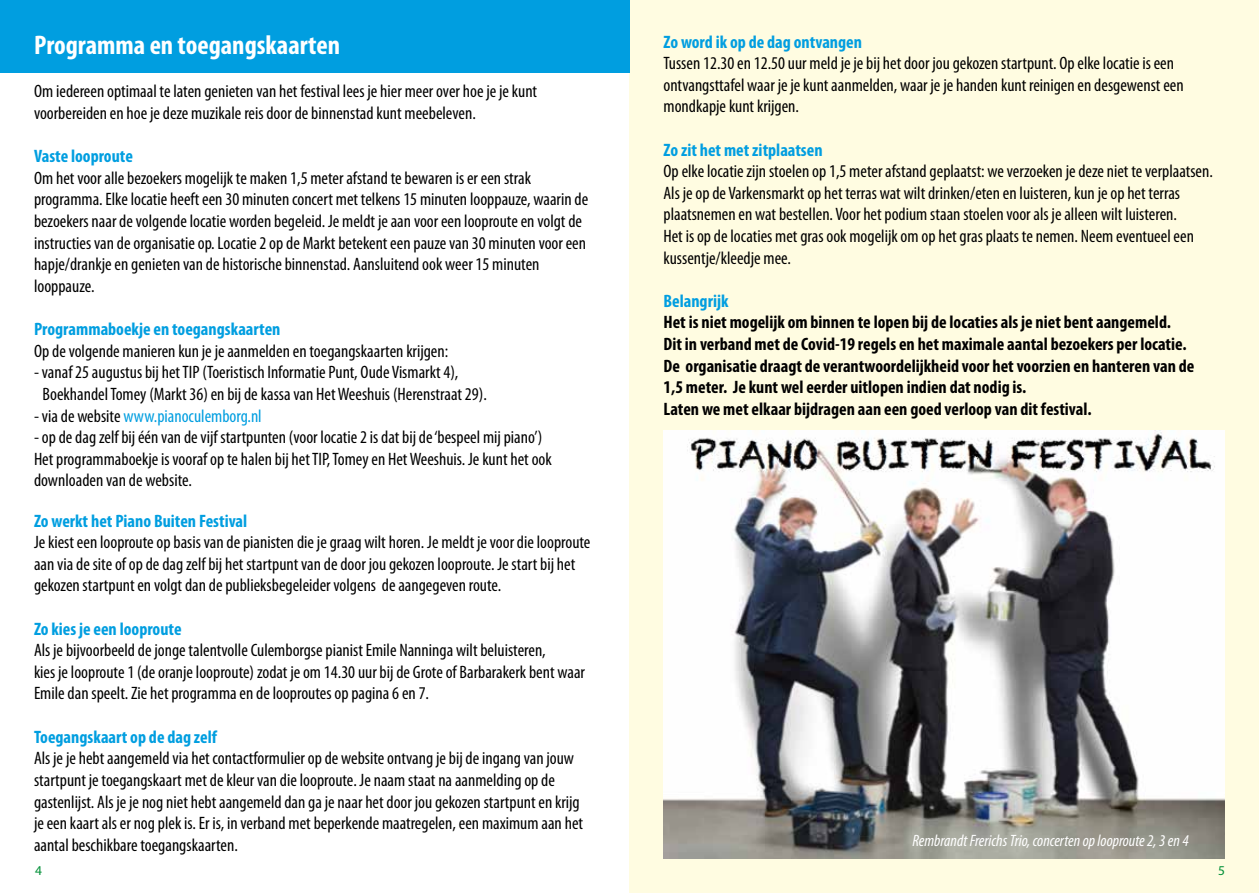
<style>
.page{position:relative;width:1259px;height:893px;background:#fff}
.page>*{position:absolute;margin:0;border:0;box-sizing:border-box;transform-origin:0 0}
.t1{font:700 condensed 27px "Myriad Pro";color:#fff}
.t2{font:condensed 18px/21.6px "Myriad Pro";color:#000}
.t3{font:700 condensed 18px/21.6px "Myriad Pro";color:#000}
.t4{font:700 condensed 18px "Myriad Pro";color:#009ee0}
.t5{font:condensed 18px "Myriad Pro";color:#009ee0}
.t6{font:italic condensed 16.5px "Myriad Pro";color:#fff}
.t7{font:13.5px "Myriad Pro";color:#009037}
.s1{color:#000}
</style>
<div class="page">
<div style="left:629px;top:0;width:630px;height:893px;background:#fffce1"></div>
<div style="left:0;top:0;width:629px;height:72px;background:#009ee0"></div>
<img style="left:663px;top:431px;width:562px;height:428px">
<h1 class="t1" style="left:34px;top:28px;width:308px">Programma en toegangskaarten</h1>
<p class="t2" style="left:34px;top:81px;width:504px">Om iedereen optimaal te laten genieten van het festival lees je hier meer over hoe je je kunt voorbereiden en hoe je deze muzikale reis door de binnenstad kunt meebeleven.</p>
<p class="t4" style="left:34px;top:145px;width:100px">Vaste looproute</p>
<p class="t2" style="left:34px;top:167px;width:556px">Om het voor alle bezoekers mogelijk te maken 1,5 meter afstand te bewaren is er een strak programma. Elke locatie heeft een 30 minuten concert met telkens 15 minuten looppauze, waarin de bezoekers naar de volgende locatie worden begeleid. Je meldt je aan voor een looproute en volgt de instructies van de organisatie op. Locatie 2 op de Markt betekent een pauze van 30 minuten voor een hapje/drankje en genieten van de historische binnenstad. Aansluitend ook weer 15 minuten looppauze.</p>
<p class="t4" style="left:34px;top:318px;width:248px">Programmaboekje en toegangskaarten</p>
<p class="t2" style="left:34px;top:340px;width:416px">Op de volgende manieren kun je je aanmelden en toegangskaarten krijgen:</p>
<p class="t2" style="left:42px;top:361px;width:446px;text-indent:-8px">- vanaf 25 augustus bij het TIP (Toeristisch Informatie Punt, Oude Vismarkt 4),<br>Boekhandel Tomey (Markt 36) en bij de kassa van Het Weeshuis (Herenstraat 29).</p>
<p class="t5" style="left:34px;top:405px;width:229px"><span class="s1">- via de website</span> www.pianoculemborg.nl</p>
<p class="t2" style="left:34px;top:426px;width:519px">- op de dag zelf bij één van de vijf startpunten (voor locatie 2 is dat bij de ‘bespeel mij piano’)<br>Het programmaboekje is vooraf op te halen bij het TIP, Tomey en Het Weeshuis. Je kunt het ook downloaden van de website.</p>
<p class="t4" style="left:34px;top:509px;width:215px">Zo werkt het Piano Buiten Festival</p>
<p class="t2" style="left:34px;top:531px;width:558px">Je kiest een looproute op basis van de pianisten die je graag wilt horen. Je meldt je voor die looproute aan via de site of op de dag zelf bij het startpunt van de door jou gekozen looproute. Je start bij het gekozen startpunt en volgt dan de publieksbegeleider volgens de aangegeven route.</p>
<p class="t4" style="left:34px;top:617px;width:149px">Zo kies je een looproute</p>
<p class="t2" style="left:34px;top:639px;width:552px">Als je bijvoorbeeld de jonge talentvolle Culemborgse pianist Emile Nanninga wilt beluisteren,<br>kies je looproute 1 (de oranje looproute) zodat je om 14.30 uur bij de Grote of Barbarakerk bent waar<br>Emile dan speelt. Zie het programma en de looproutes op pagina 6 en 7.</p>
<p class="t4" style="left:34px;top:725px;width:184px">Toegangskaart op de dag zelf</p>
<p class="t2" style="left:34px;top:747px;width:550px">Als je je hebt aangemeld via het contactformulier op de website ontvang je bij de ingang van jouw startpunt je toegangskaart met de kleur van die looproute. Je naam staat na aanmelding op de gastenlijst. Als je je nog niet hebt aangemeld dan ga je naar het door jou gekozen startpunt en krijg je een kaart als er nog plek is. Er is, in verband met beperkende maatregelen, een maximum aan het aantal beschikbare toegangskaarten.</p>
<p class="t4" style="left:663px;top:30px;width:200px">Zo word ik op de dag ontvangen</p>
<p class="t2" style="left:663px;top:52px;width:522px">Tussen 12.30 en 12.50 uur meld je je bij het door jou gekozen startpunt. Op elke locatie is een ontvangsttafel waar je je kunt aanmelden, waar je je handen kunt reinigen en desgewenst een mondkapje kunt krijgen.</p>
<p class="t4" style="left:663px;top:138px;width:161px">Zo zit het met zitplaatsen</p>
<p class="t2" style="left:663px;top:160px;width:551px">Op elke locatie zijn stoelen op 1,5 meter afstand geplaatst: we verzoeken je deze niet te verplaatsen.<br>Als je op de Varkensmarkt op het terras wat wilt drinken/eten en luisteren, kun je op het terras plaatsnemen en wat bestellen. Voor het podium staan stoelen voor als je alleen wilt luisteren.<br>Het is op de locaties met gras ook mogelijk om op het gras plaats te nemen. Neem eventueel een kussentje/kleedje mee.</p>
<p class="t4" style="left:663px;top:289px;width:66px">Belangrijk</p>
<p class="t3" style="left:663px;top:311px;width:532px">Het is niet mogelijk om binnen te lopen bij de locaties als je niet bent aangemeld.<br>Dit in verband met de Covid-19 regels en het maximale aantal bezoekers per locatie.<br>De organisatie draagt de verantwoordelijkheid voor het voorzien en hanteren van de 1,5 meter. Je kunt wel eerder uitlopen indien dat nodig is.<br>Laten we met elkaar bijdragen aan een goed verloop van dit festival.</p>
<p class="t6" style="left:912px;top:830px;width:278px">Rembrandt Frerichs Trio, concerten op looproute 2, 3 en 4</p>
<p class="t7" style="left:35px;top:863px;width:8px">4</p>
<p class="t7" style="left:1218px;top:863px;width:8px">5</p>
</div>
